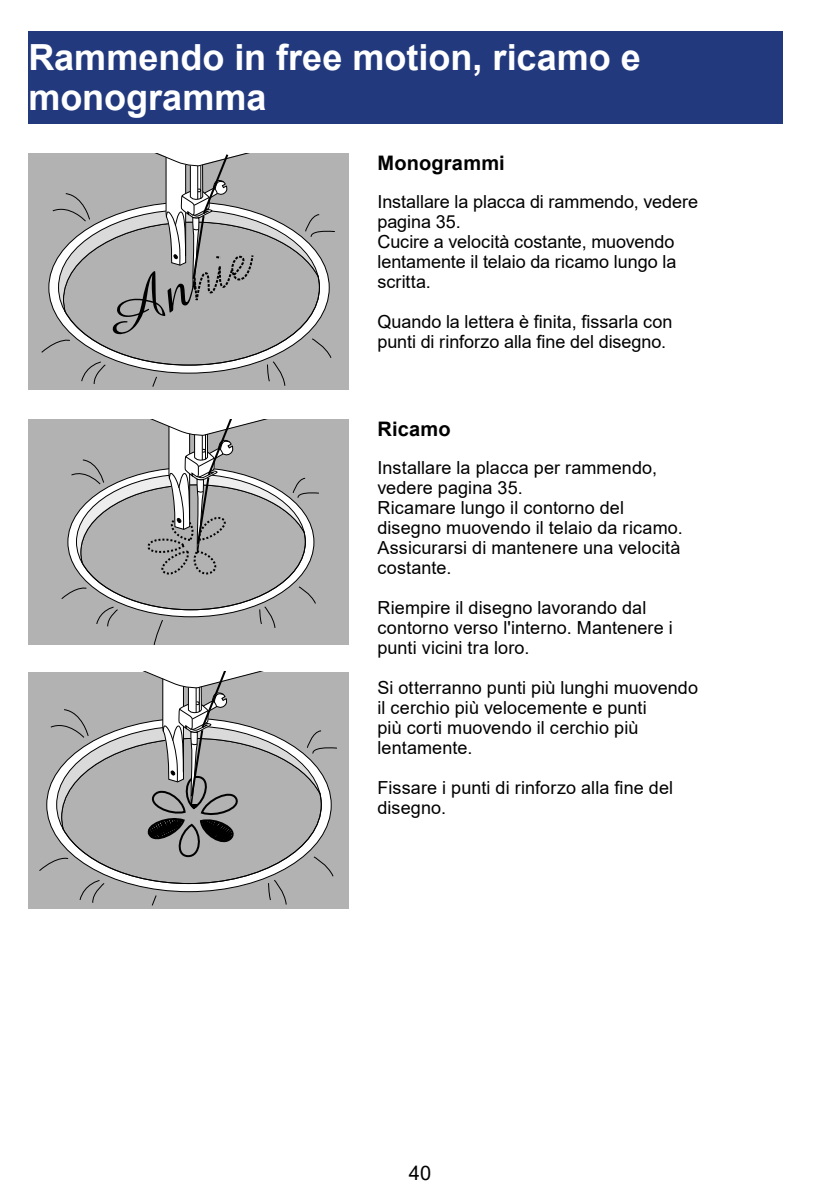
<style>
.page{position:relative;width:840px;height:1191px;background:#fff}
.page>*{position:absolute;margin:0;border:0;box-sizing:border-box;transform-origin:0 0}
.t1{font:700 36px/40px "Arial";color:#fff}
.t2{font:700 20px "Arial";letter-spacing:.01em;color:#000}
.t3{font:20px "Arial";color:#000}
.t4{font:18px/20px "Arial";letter-spacing:.005em;color:#000}
</style>
<div class="page">
<div style="left:28px;top:31px;width:754px;height:93px;background:#223a7d"></div>
<div style="left:28px;top:419px;width:321px;height:225px;background:#b2b2b2"></div>
<svg style="left:61px;top:419px;width:258px;height:225px"></svg>
<div style="left:28px;top:671px;width:321px;height:237px;background:#b2b2b2"></div>
<svg style="left:38px;top:671px;width:300px;height:235px"></svg>
<div style="left:28px;top:153px;width:321px;height:237px;background:#b2b2b2"></div>
<svg style="left:41px;top:153px;width:294px;height:234px"></svg>
<h1 class="t1" style="left:28px;top:38px;width:613px">Rammendo in free motion, ricamo e monogramma</h1>
<p class="t2" style="left:377px;top:149px;width:129px">Monogrammi</p>
<p class="t4" style="left:377px;top:192px;width:322px">Installare la placca di rammendo, vedere pagina 35.<br>Cucire a velocità costante, muovendo lentamente il telaio da ricamo lungo la scritta.</p>
<p class="t4" style="left:377px;top:312px;width:296px">Quando la lettera è finita, fissarla con punti di rinforzo alla fine del disegno.</p>
<p class="t2" style="left:377px;top:415px;width:75px">Ricamo</p>
<p class="t4" style="left:377px;top:457px;width:306px">Installare la placca per rammendo, vedere pagina 35.<br>Ricamare lungo il contorno del disegno muovendo il telaio da ricamo.<br>Assicurarsi di mantenere una velocità costante.</p>
<p class="t4" style="left:377px;top:597px;width:297px">Riempire il disegno lavorando dal contorno verso l'interno. Mantenere i punti vicini tra loro.</p>
<p class="t4" style="left:377px;top:677px;width:322px">Si otterranno punti più lunghi muovendo il cerchio più velocemente e punti<br>più corti muovendo il cerchio più lentamente.</p>
<p class="t4" style="left:377px;top:777px;width:297px">Fissare i punti di rinforzo alla fine del disegno.</p>
<p class="t3" style="left:408px;top:1159px;width:24px">40</p>
</div>
